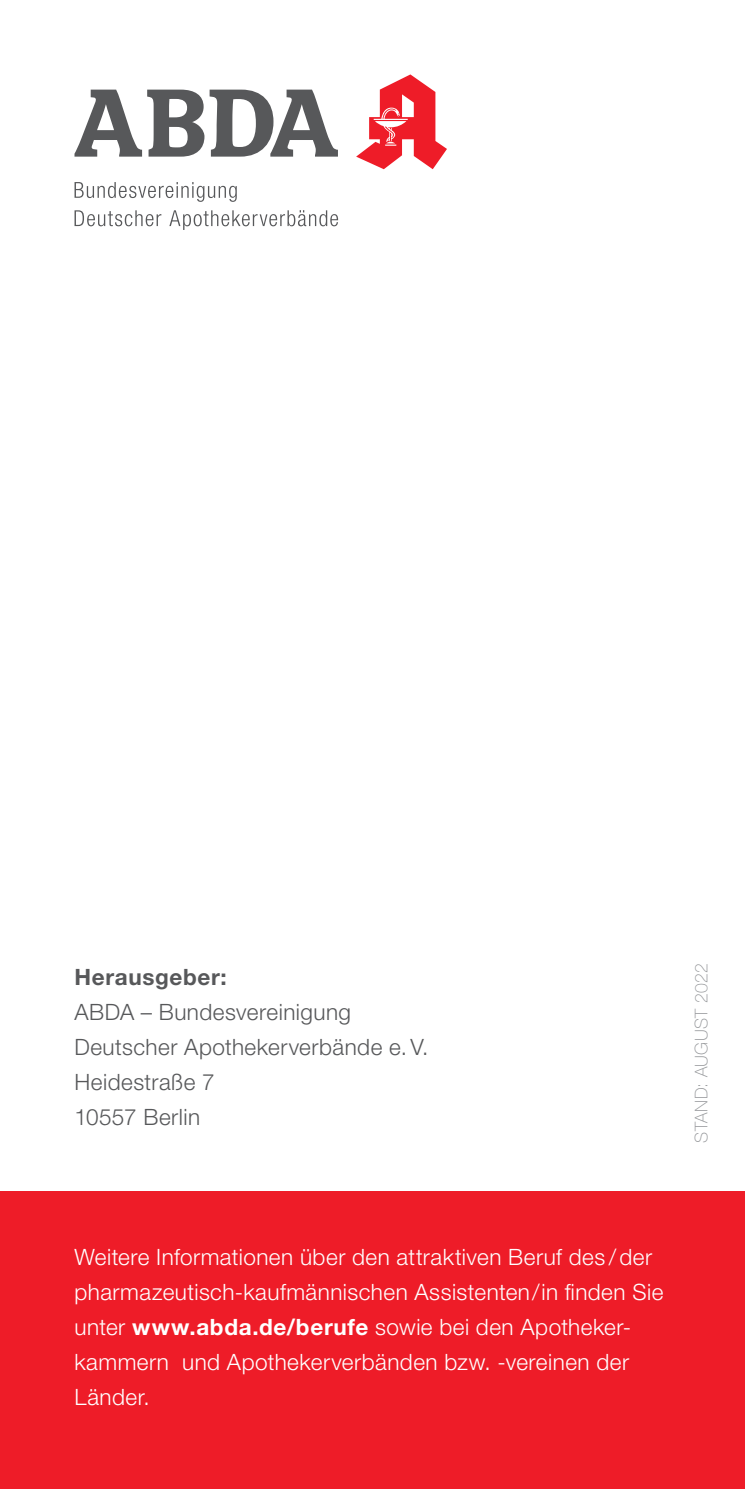
<style>
.page{position:relative;width:745px;height:1489px;background:#fff}
.page>*{position:absolute;margin:0;border:0;box-sizing:border-box;transform-origin:0 0}
.Copy{font:300 22.5px/35px "Helvetica Neue LT Std";letter-spacing:.02em;color:#fff}
.Copy-2{font:300 22.5px/35px "Helvetica Neue LT Std";letter-spacing:.02em;color:#57585a}
.Fußnote{font:100 17.5px "Helvetica Neue LT Std";letter-spacing:.02em;color:#939598}
.s1{font-weight:700}
</style>
<div class="page">
<div style="left:0;top:1191px;width:744px;height:297px;background:#ee1c28"></div>
<svg style="left:74px;top:182px;width:162px;height:20px"></svg>
<svg style="left:74px;top:210px;width:87px;height:16px"></svg>
<svg style="left:169px;top:210px;width:169px;height:20px"></svg>
<svg style="left:356px;top:74px;width:90px;height:95px"></svg>
<svg style="left:74px;top:90px;width:264px;height:67px"></svg>
<p class="Copy-2" style="left:74px;top:958px;width:355px"><span class="s1">Herausgeber:<br></span>ABDA – Bundesvereinigung<br>Deutscher Apothekerverbände e.V.<br>Heidestraße 7<br>10557 Berlin</p>
<p class="Fußnote" style="left:690px;top:1142px;width:181px;rotate:-90deg">STAND: AUGUST 2022</p>
<p class="Copy" style="left:74px;top:1238px;width:590px">Weitere Informationen über den attraktiven Beruf des / der pharmazeutisch-kaufmännischen Assistenten/in finden Sie unter <span class="s1">www.abda.de/berufe</span> sowie bei den Apotheker&shy;kammern und Apothekerverbänden bzw. -vereinen der Länder.</p>
</div>
